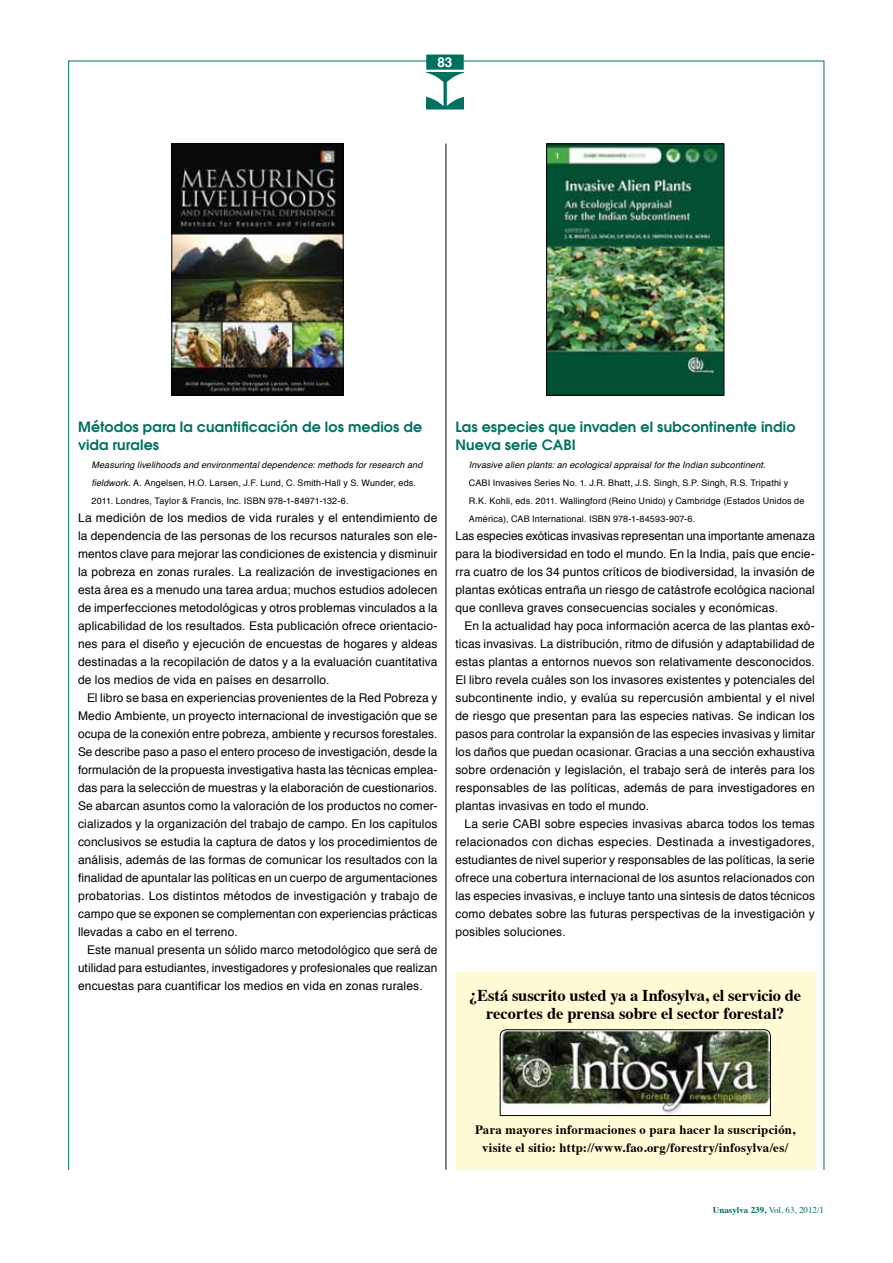
<style>
.page{position:relative;width:893px;height:1263px;background:#fff}
.page>*{position:absolute;margin:0;border:0;box-sizing:border-box;transform-origin:0 0}
.t1{font:700 16.5px/18px "Times";letter-spacing:-.005em;color:#000;text-align:center}
.t2{font:600 14.25px/18px "Avant Garde";letter-spacing:.01em;color:#007161}
.t3{font:700 13.5px "Helvetica";color:#fff}
.t4{font:700 12.75px/18px "Times";letter-spacing:.02em;color:#000;text-align:center}
.t5{font:12px/18px "Helvetica";letter-spacing:.01em;color:#000;text-align:justify}
.t6{font:9px/18px "Helvetica";letter-spacing:.02em;color:#000}
.t7{font:9px "Times";color:#007161}
.s1{font-style:italic}
.s2{font-weight:700}
</style>
<div class="page">
<div style="left:68px;top:61px;width:756px;height:1116px;background:#fff;border:1px solid #007161"></div>
<div style="left:427px;top:55px;width:36px;height:14px;background:#007161"></div>
<img style="left:427px;top:72px;width:36px;height:37px">
<div style="left:58px;top:1170px;width:779px;height:32px;background:#fff"></div>
<hr style="left:446px;top:144px;width:1px;height:1026px;background:#000">
<div style="left:456px;top:972px;width:359px;height:198px;background:#fffcd5"></div>
<img style="left:500px;top:1029px;width:271px;height:87px">
<img style="left:173px;top:146px;width:169px;height:248px">
<div style="left:171px;top:144px;width:173px;height:252px;border:1px solid #000"></div>
<img style="left:548px;top:146px;width:174px;height:248px">
<div style="left:546px;top:144px;width:178px;height:252px;border:1px solid #000"></div>
<p class="t3" style="left:437px;top:51px;width:17px">83</p>
<p class="t2" style="left:78px;top:417px;width:346px">Métodos para la cuantificación de los medios de vida rurales</p>
<p class="t6" style="left:92px;top:456px;width:332px"><span class="s1">Measuring livelihoods and environmental dependence: methods for research and fieldwork.</span> A. Angelsen, H.O. Larsen, J.F. Lund, C. Smith-Hall y S. Wunder, eds.<br>2011. Londres, Taylor &amp; Francis, Inc. ISBN 978-1-84971-132-6.</p>
<p class="t5" style="left:78px;top:509px;width:361px">La medición de los medios de vida rurales y el entendimiento de la dependencia de las personas de los recursos naturales son ele&shy;mentos clave para mejorar las condiciones de existencia y disminuir la pobreza en zonas rurales. La realización de investigaciones en esta área es a menudo una tarea ardua; muchos estudios adolecen de imperfecciones metodológicas y otros problemas vinculados a la aplicabilidad de los resultados. Esta publicación ofrece orientacio&shy;nes para el diseño y ejecución de encuestas de hogares y aldeas destinadas a la recopilación de datos y a la evaluación cuantitativa de los medios de vida en países en desarrollo.</p>
<p class="t5" style="left:78px;top:689px;width:361px;text-indent:9px">El libro se basa en experiencias provenientes de la Red Pobreza y Medio Ambiente, un proyecto internacional de investigación que se ocupa de la conexión entre pobreza, ambiente y recursos forestales.<br>Se describe paso a paso el entero proceso de investigación, desde la formulación de la propuesta investigativa hasta las técnicas emplea&shy;das para la selección de muestras y la elaboración de cuestionarios.<br>Se abarcan asuntos como la valoración de los productos no comer&shy;cializados y la organización del trabajo de campo. En los capítulos conclusivos se estudia la captura de datos y los procedimientos de análisis, además de las formas de comunicar los resultados con la finalidad de apuntalar las políticas en un cuerpo de argumentaciones probatorias. Los distintos métodos de investigación y trabajo de campo que se exponen se complementan con experiencias prácticas llevadas a cabo en el terreno.</p>
<p class="t5" style="left:78px;top:941px;width:361px;text-indent:9px">Este manual presenta un sólido marco metodológico que será de utilidad para estudiantes, investigadores y profesionales que realizan encuestas para cuantificar los medios en vida en zonas rurales.</p>
<p class="t2" style="left:455px;top:417px;width:342px">Las especies que invaden el subcontinente indio<br>Nueva serie CABI</p>
<p class="t6" style="left:469px;top:456px;width:337px"><span class="s1">Invasive alien plants: an ecological appraisal for the Indian subcontinent</span>.<br>CABI Invasives Series No. 1. J.R. Bhatt, J.S. Singh, S.P. Singh, R.S. Tripathi y R.K. Kohli, eds. 2011. Wallingford (Reino Unido) y Cambridge (Estados Unidos de América), CAB International. ISBN 978-1-84593-907-6.</p>
<p class="t5" style="left:455px;top:527px;width:361px">Las especies exóticas invasivas representan una importante amenaza para la biodiversidad en todo el mundo. En la India, país que encie&shy;rra cuatro de los 34 puntos críticos de biodiversidad, la invasión de plantas exóticas entraña un riesgo de catástrofe ecológica nacional que conlleva graves consecuencias sociales y económicas.</p>
<p class="t5" style="left:455px;top:617px;width:361px;text-indent:9px">En la actualidad hay poca información acerca de las plantas exó&shy;ticas invasivas. La distribución, ritmo de difusión y adaptabilidad de estas plantas a entornos nuevos son relativamente desconocidos.<br>El libro revela cuáles son los invasores existentes y potenciales del subcontinente indio, y evalúa su repercusión ambiental y el nivel de riesgo que presentan para las especies nativas. Se indican los pasos para controlar la expansión de las especies invasivas y limitar los daños que puedan ocasionar. Gracias a una sección exhaustiva sobre ordenación y legislación, el trabajo será de interés para los responsables de las políticas, además de para investigadores en plantas invasivas en todo el mundo.</p>
<p class="t5" style="left:455px;top:815px;width:361px;text-indent:9px">La serie CABI sobre especies invasivas abarca todos los temas relacionados con dichas especies. Destinada a investigadores, estudiantes de nivel superior y responsables de las políticas, la serie ofrece una cobertura internacional de los asuntos relacionados con las especies invasivas, e incluye tanto una síntesis de datos técnicos como debates sobre las futuras perspectivas de la investigación y posibles soluciones.</p>
<h1 class="t1" style="left:469px;top:985px;width:333px">¿Está suscrito usted ya a Infosylva, el servicio de recortes de prensa sobre el sector forestal?</h1>
<p class="t4" style="left:475px;top:1119px;width:322px">Para mayores informaciones o para hacer la suscripción, visite el sitio: http://www.fao.org/forestry/infosylva/es/</p>
<p class="t7" style="left:713px;top:1201px;width:113px"><span class="s2">Unasylva 239,</span> Vol. 63, 2012/1</p>
</div>
